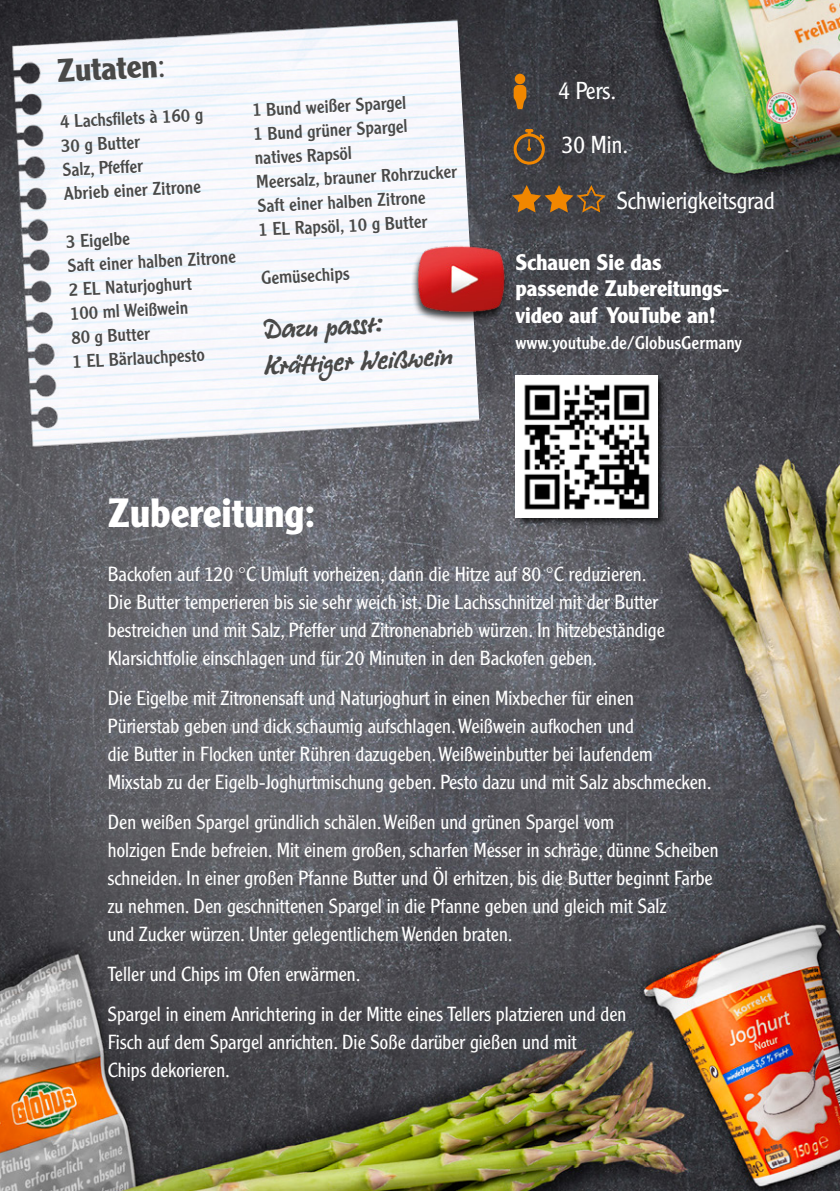
<style>
.page{position:relative;width:840px;height:1191px;background:#fff}
.page>*{position:absolute;margin:0;border:0;box-sizing:border-box;transform-origin:0 0}
.t1{font:700 40px "Clearface Gothic LT Std";color:#fff}
.t2{font:700 32px "Clearface Gothic LT Std";color:#494948}
.t3{font:600 29.8px/36.4px "Dalli";color:#494948}
.t4{font:300 24px "Clearface Gothic LT Std";color:#fff}
.t5{font:700 22px/27px "Clearface Gothic LT Std";color:#fff}
.t6{font:300 20px/28px "Clearface Gothic LT Std";color:#fff}
.t7{font:18px/24px "Clearface Gothic LT Std";color:#494948}
.t8{font:18px "Clearface Gothic LT Std";color:#fff}
.s1{font-weight:300}
</style>
<div class="page">
<img style="left:0;top:0;width:839px;height:1191px">
<img style="left:0;top:0;width:484px;height:523px">
<img style="left:402px;top:235px;width:114px;height:96px">
<div style="left:514px;top:74px;width:11px;height:10px;background:#f18700;border-radius:50%"></div>
<svg style="left:513px;top:85px;width:13px;height:24px"></svg>
<svg style="left:513px;top:129px;width:31px;height:36px"></svg>
<div style="left:513px;top:374px;width:153px;height:153px;background:#000;opacity:.75"></div>
<img style="left:515px;top:376px;width:142px;height:141px">
<svg style="left:512px;top:185px;width:93px;height:27px;background:#7c5930"></svg>
<h2 class="t2" style="left:56px;top:52px;width:109px;rotate:-3deg">Zutaten<span class="s1">:</span></h2>
<p class="t7" style="left:59px;top:109px;width:145px;rotate:-3deg">4 Lachsfi lets à 160 g<br>30 g Butter<br>Salz, Pfeffer<br>Abrieb einer Zitrone</p>
<p class="t7" style="left:66px;top:229px;width:170px;rotate:-3deg">3 Eigelbe<br>Saft einer halben Zitrone<br>2 EL Naturjoghurt<br>100 ml Weißwein<br>80 g Butter<br>1 EL Bärlauchpesto</p>
<p class="t7" style="left:251px;top:98px;width:203px;rotate:-3deg">1 Bund weißer Spargel<br>1 Bund grüner Spargel natives Rapsöl<br>Meersalz, brauner Rohrzucker<br>Saft einer halben Zitrone<br>1 EL Rapsöl, 10 g Butter</p>
<p class="t7" style="left:260px;top:265px;width:90px;rotate:-3deg">Gemüsechips</p>
<h3 class="t3" style="left:260px;top:313px;width:191px;rotate:-3deg">Dazu passt:<br>Kräftiger Weißwein</h3>
<p class="t4" style="left:558px;top:76px;width:59px">4 Pers.</p>
<p class="t4" style="left:561px;top:130px;width:68px">30 Min.</p>
<p class="t4" style="left:616px;top:186px;width:159px">Schwierigkeitsgrad</p>
<p class="t5" style="left:515px;top:248px;width:215px">Schauen Sie das passende Zubereitungs&shy;video auf YouTube an!</p>
<p class="t8" style="left:515px;top:332px;width:228px">www.youtube.de/GlobusGermany</p>
<h1 class="t1" style="left:108px;top:489px;width:209px">Zubereitung:</h1>
<p class="t6" style="left:108px;top:560px;width:558px">Backofen auf 120 °C Umluft vorheizen, dann die Hitze auf 80 °C reduzieren.<br>Die Butter temperieren bis sie sehr weich ist. Die Lachsschnitzel mit der Butter bestreichen und mit Salz, Pfeffer und Zitronenabrieb würzen. In hitzebeständige Klarsichtfolie einschlagen und für 20 Minuten in den Backofen geben.</p>
<p class="t6" style="left:108px;top:684px;width:605px">Die Eigelbe mit Zitronensaft und Naturjoghurt in einen Mixbecher für einen<br>Pürierstab geben und dick schaumig aufschlagen. Weißwein aufkochen und<br>die Butter in Flocken unter Rühren dazugeben. Weißweinbutter bei laufendem Mixstab zu der Eigelb-Joghurtmischung geben. Pesto dazu und mit Salz abschmecken.</p>
<p class="t6" style="left:108px;top:808px;width:612px">Den weißen Spargel gründlich schälen. Weißen und grünen Spargel vom<br>holzigen Ende befreien. Mit einem großen, scharfen Messer in schräge, dünne Scheiben schneiden. In einer großen Pfanne Butter und Öl erhitzen, bis die Butter beginnt Farbe zu nehmen. Den geschnittenen Spargel in die Pfanne geben und gleich mit Salz<br>und Zucker würzen. Unter gelegentlichem Wenden braten.</p>
<p class="t6" style="left:108px;top:954px;width:519px;line-height:40px">Teller und Chips im Ofen erwärmen.<br>Spargel in einem Anrichtering in der Mitte eines Tellers platzieren und den</p>
<p class="t6" style="left:108px;top:1028px;width:470px">Fisch auf dem Spargel anrichten. Die Soße darüber gießen und mit<br>Chips dekorieren.</p>
</div>
